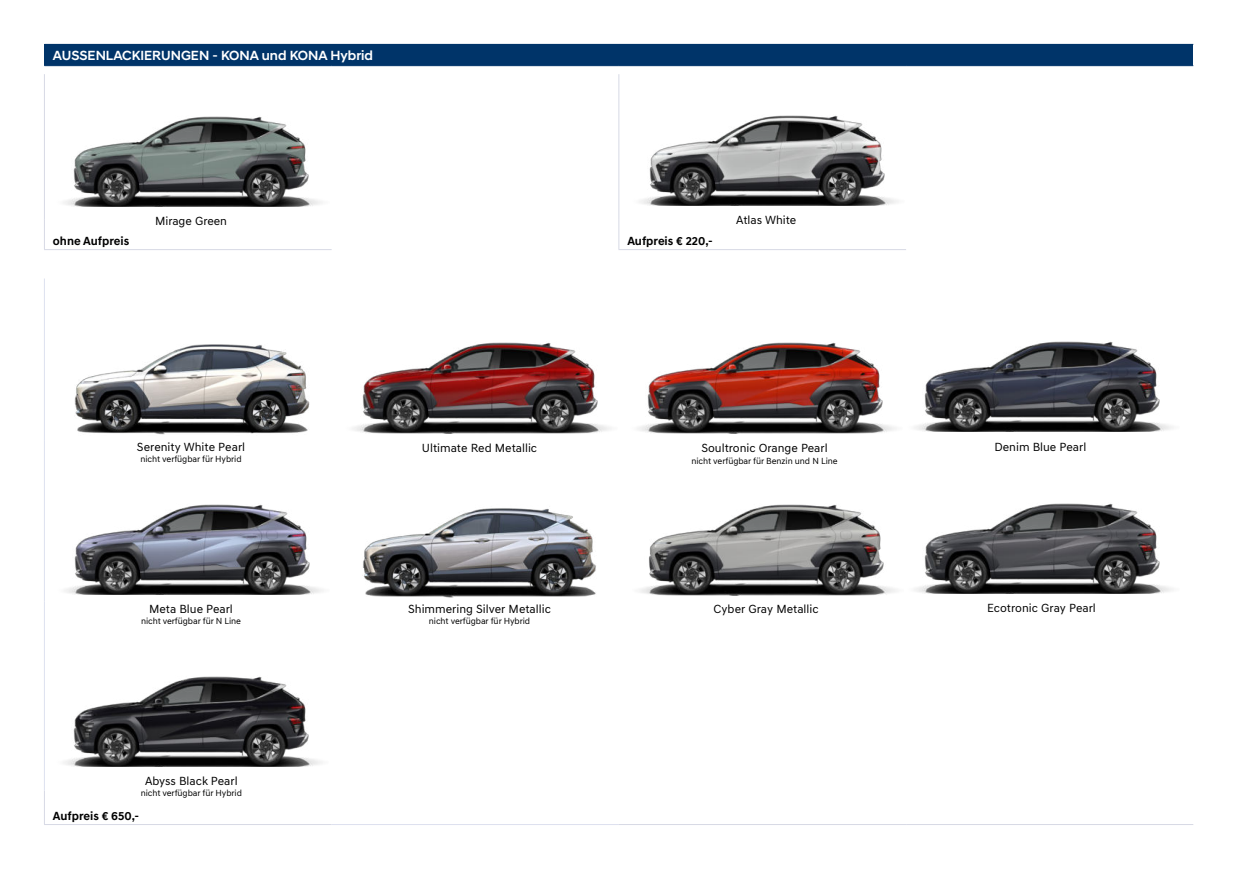
<style>
.page{position:relative;width:1234px;height:893px;background:#fff}
.page>*{position:absolute;margin:0;border:0;box-sizing:border-box;transform-origin:0 0}
.t1{font:500 13.5px "Hyundai Sans Head";color:#fff}
.t2{font:12px "Hyundai Sans Text";color:#000}
.t3{font:700 12px "Hyundai Sans Text";color:#000}
.t4{font:9px "Hyundai Sans Text";letter-spacing:-.01em;color:#000}
</style>
<div class="page">
<div style="left:44px;top:44px;width:1148px;height:22px;background:#003469"></div>
<svg style="left:44px;top:66px;width:1148px;height:1px"></svg>
<hr style="left:44px;top:74px;width:1px;height:146px;background:#d7d9e5">
<hr style="left:618px;top:74px;width:1px;height:146px;background:#d7d9e5">
<svg style="left:44px;top:220px;width:1px;height:29px"></svg>
<svg style="left:618px;top:220px;width:1px;height:29px"></svg>
<hr style="left:44px;top:249px;width:287px;height:1px;background:#d7d9e5">
<hr style="left:618px;top:249px;width:287px;height:1px;background:#d7d9e5">
<hr style="left:44px;top:790px;width:1px;height:34px;background:#d7d9e5">
<hr style="left:44px;top:824px;width:287px;height:1px;background:#d7d9e5">
<hr style="left:44px;top:279px;width:1px;height:161px;background:#dde1ef">
<hr style="left:44px;top:440px;width:1px;height:162px;background:#dde1ef">
<hr style="left:44px;top:602px;width:1px;height:188px;background:#dde1ef">
<hr style="left:331px;top:824px;width:287px;height:1px;background:#dde1ef">
<hr style="left:618px;top:824px;width:287px;height:1px;background:#d7d9e5">
<hr style="left:905px;top:824px;width:287px;height:1px;background:#d7d9e5">
<img style="left:63px;top:116px;width:259px;height:91px">
<img style="left:618px;top:87px;width:280px;height:119px">
<img style="left:74px;top:344px;width:236px;height:91px">
<img style="left:352px;top:342px;width:541px;height:91px">
<img style="left:893px;top:341px;width:280px;height:91px">
<img style="left:64px;top:504px;width:259px;height:91px">
<img style="left:640px;top:504px;width:253px;height:91px">
<img style="left:893px;top:503px;width:280px;height:91px">
<img style="left:63px;top:676px;width:259px;height:91px">
<img style="left:363px;top:508px;width:233px;height:90px">
<p class="t1" style="left:53px;top:48px;width:321px">AUSSENLACKIERUNGEN - KONA und KONA Hybrid</p>
<p class="t2" style="left:155px;top:214px;width:74px">Mirage Green</p>
<p class="t2" style="left:736px;top:214px;width:62px">Atlas White</p>
<p class="t3" style="left:53px;top:237px;width:78px">ohne Aufpreis</p>
<p class="t3" style="left:627px;top:237px;width:87px">Aufpreis € 220,-</p>
<p class="t2" style="left:137px;top:441px;width:110px">Serenity White Pearl</p>
<p class="t4" style="left:140px;top:454px;width:103px">nicht verfügbar für Hybrid</p>
<p class="t2" style="left:422px;top:441px;width:117px">Ultimate Red Metallic</p>
<p class="t2" style="left:701px;top:441px;width:128px">Soultronic Orange Pearl</p>
<p class="t4" style="left:691px;top:456px;width:148px">nicht verfügbar für Benzin und N Line</p>
<p class="t2" style="left:994px;top:440px;width:93px">Denim Blue Pearl</p>
<p class="t2" style="left:149px;top:602px;width:85px">Meta Blue Pearl</p>
<p class="t4" style="left:141px;top:616px;width:102px">nicht verfügbar für N Line</p>
<p class="t2" style="left:145px;top:774px;width:94px">Abyss Black Pearl</p>
<p class="t4" style="left:141px;top:788px;width:103px">nicht verfügbar für Hybrid</p>
<p class="t3" style="left:53px;top:812px;width:88px">Aufpreis € 650,-</p>
<p class="t2" style="left:408px;top:603px;width:144px">Shimmering Silver Metallic</p>
<p class="t4" style="left:429px;top:616px;width:103px">nicht verfügbar für Hybrid</p>
<p class="t2" style="left:713px;top:602px;width:106px">Cyber Gray Metallic</p>
<p class="t2" style="left:986px;top:602px;width:110px">Ecotronic Gray Pearl</p>
</div>
